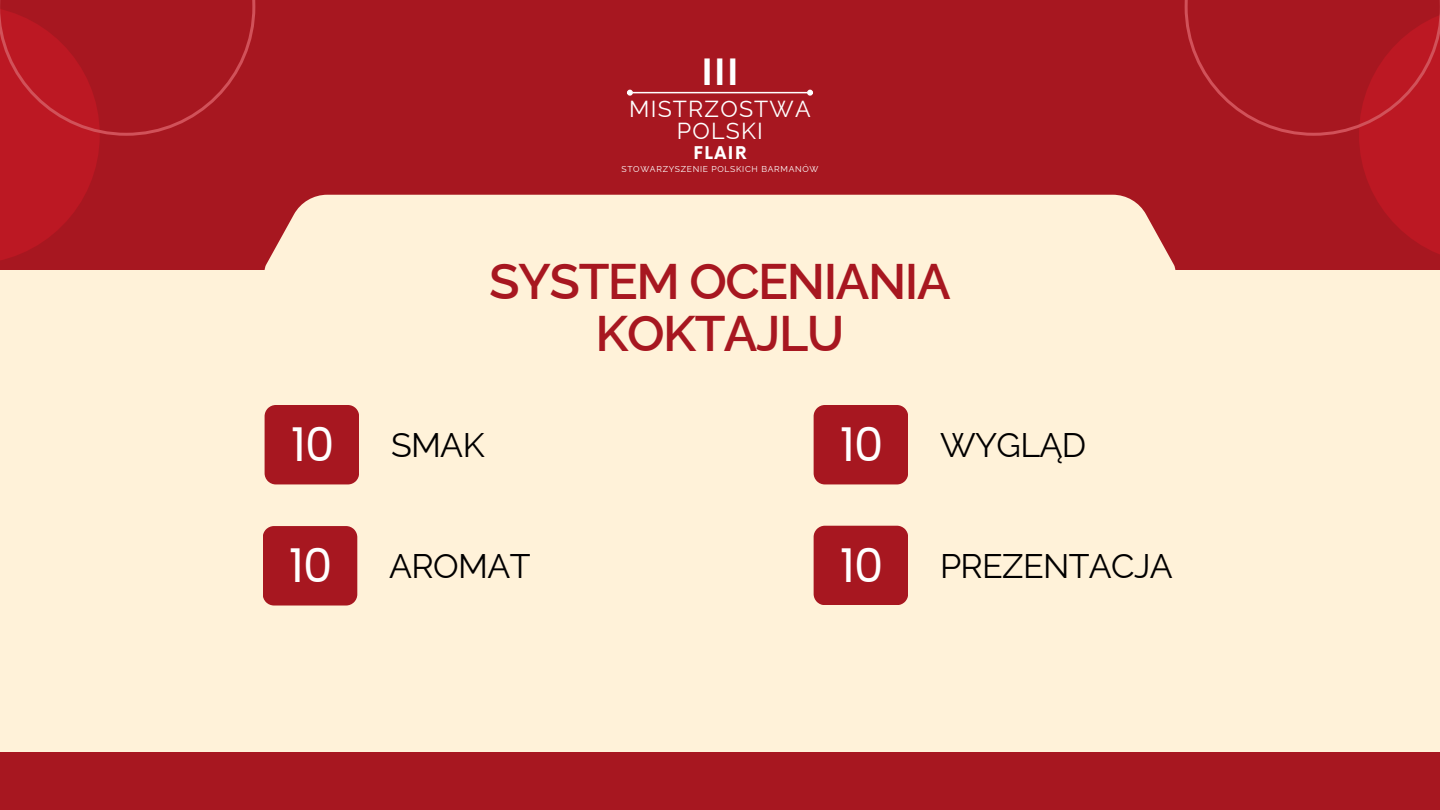
<style>
.page{position:relative;width:1440px;height:810px;background:#fff2d9}
.page>*{position:absolute;margin:0;border:0;box-sizing:border-box;transform-origin:0 0}
.t1{font:600 50px/52.5px "Raleway";letter-spacing:-.03em;color:#a71720;text-align:center}
.t2{font:46.6px "Poppins";letter-spacing:-.02em;color:#fff}
.t3{font:700 37.7px "Raleway";color:#fff}
.t4{font:34.1px "Raleway";letter-spacing:-.02em;color:#000}
.t5{font:23.2px/21.5px "Raleway";letter-spacing:.05em;color:#fff;text-align:center}
.t6{font:700 17.1px "Now";letter-spacing:.1em;color:#fff}
.t7{font:8.6px "Raleway";letter-spacing:.08em;color:#fff}
</style>
<div class="page">
<div style="left:0;top:0;width:1440px;height:270px;background:#a71720"></div>
<div style="left:264px;top:195px;width:912px;height:75px;background:#fff2d9"></div>
<svg style="left:1359px;top:136px;width:81px;height:118px;fill:#bc1823"></svg>
<svg style="left:0;top:136px;width:100px;height:124px;fill:#bc1823"></svg>
<svg style="left:0;top:0;width:255px;height:136px"></svg>
<svg style="left:1185px;top:0;width:255px;height:136px"></svg>
<div style="left:0;top:752px;width:1440px;height:58px;background:#a71720"></div>
<div style="left:265px;top:405px;width:94px;height:79px;background:#a71720"></div>
<div style="left:263px;top:526px;width:94px;height:80px;background:#a71720"></div>
<div style="left:814px;top:405px;width:94px;height:79px;background:#a71720"></div>
<div style="left:814px;top:526px;width:94px;height:79px;background:#a71720"></div>
<hr style="left:633px;top:92px;width:174px;height:1px;background:#fff">
<svg style="left:627px;top:90px;width:6px;height:6px"></svg>
<svg style="left:807px;top:90px;width:6px;height:6px"></svg>
<h1 class="t2" style="left:291px;top:412px;width:45px">10</h1>
<p class="t2" style="left:289px;top:533px;width:45px">10</p>
<p class="t3" style="left:702px;top:50px;width:38px">III</p>
<h3 class="t5" style="left:629px;top:98px;width:183px">MISTRZOSTWA<br>POLSKI</h3>
<h3 class="t6" style="left:693px;top:144px;width:55px">FLAIR</h3>
<p class="t7" style="left:622px;top:164px;width:198px">STOWARZYSZENIE POLSKICH BARMANÓW</p>
<h2 class="t1" style="left:489px;top:255px;width:463px">SYSTEM OCENIANIA<br>KOKTAJLU</h2>
<p class="t4" style="left:391px;top:425px;width:95px">SMAK</p>
<h4 class="t4" style="left:389px;top:546px;width:143px">AROMAT</h4>
<h3 class="t2" style="left:840px;top:412px;width:45px">10</h3>
<p class="t2" style="left:840px;top:533px;width:45px">10</p>
<h5 class="t4" style="left:940px;top:425px;width:148px">WYGLĄD</h5>
<p class="t4" style="left:940px;top:546px;width:234px">PREZENTACJA</p>
</div>
